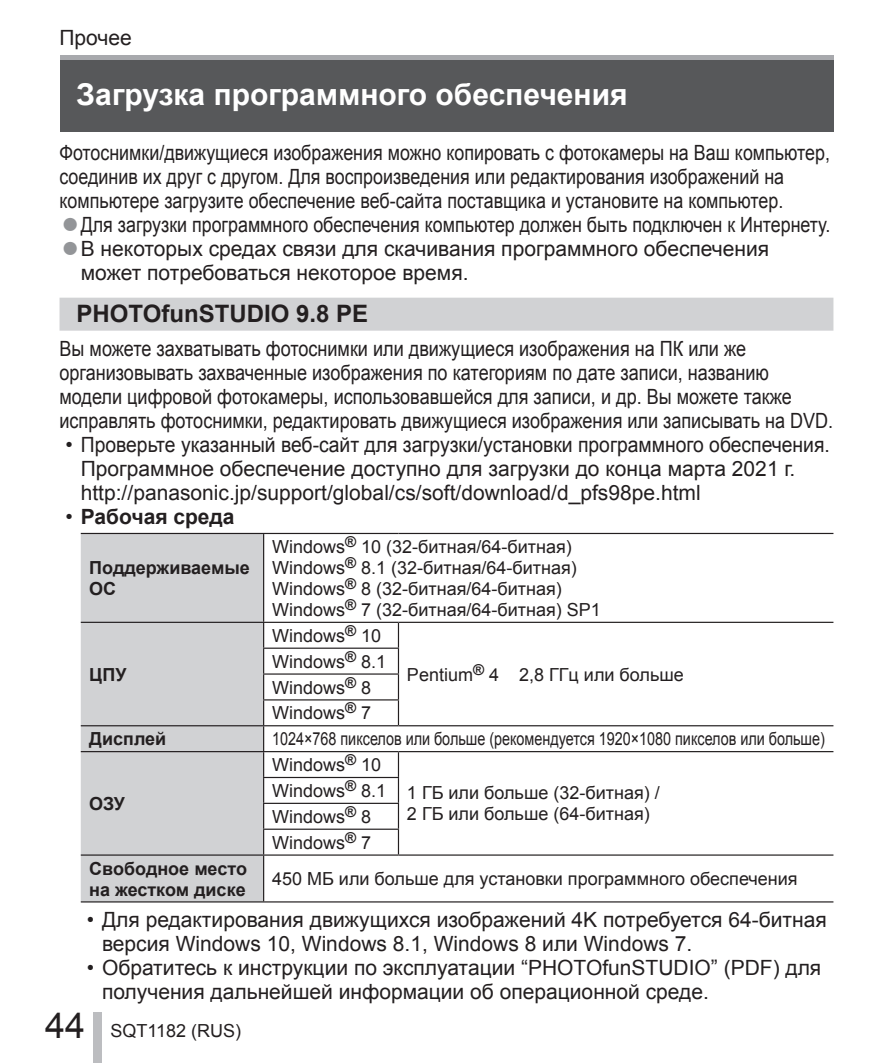
<style>
.page{position:relative;width:893px;height:1063px;background:#fff}
.page>*{position:absolute;margin:0;border:0;box-sizing:border-box;transform-origin:0 0}
.t1{font:700 30px "Arial";color:#fff}
.t2{font:700 24px "Arial";color:#231f20}
.t3{font:21px/24px "Arial";color:#231f20}
.t4{font:21px/24px "Arial";color:#231f20;scale:.85 1}
.t5{font:21px/24px "Arial";color:#231f20;scale:.86 1}
.t6{font:700 21px "Arial";color:#231f20}
.t7{font:18px/21px "Arial";color:#231f20}
.t8{font:18px "Arial";color:#231f20;scale:.8 1}
.t9{font:700 18px/21px "Arial";color:#231f20}
.s1{font-size:30.3px;color:#939598}
.s2{font-weight:400}
.s3{font-size:36px}
</style>
<div class="page">
<div style="left:60px;top:55px;width:773px;height:77px;background:#57585a"></div>
<div style="left:60px;top:55px;width:773px;height:5px;background:#a8a9ad"></div>
<div style="left:94px;top:1012px;width:8px;height:51px;background:#bcbdc0"></div>
<div style="left:60px;top:298px;width:773px;height:33px;background:#d1d2d4"></div>
<div style="left:81px;top:534px;width:182px;height:367px;background:#d1d2d4"></div>
<hr style="left:81px;top:533px;width:317px;height:1px;background:#231f20">
<hr style="left:263px;top:534px;width:1px;height:88px;background:#231f20">
<hr style="left:398px;top:533px;width:435px;height:1px;background:#231f20">
<hr style="left:81px;top:622px;width:317px;height:1px;background:#231f20">
<hr style="left:398px;top:622px;width:435px;height:1px;background:#231f20">
<hr style="left:263px;top:648px;width:136px;height:1px;background:#231f20">
<hr style="left:263px;top:673px;width:136px;height:2px;background:#231f20">
<hr style="left:263px;top:699px;width:136px;height:2px;background:#231f20">
<svg style="left:398px;top:623px;width:1px;height:102px"></svg>
<hr style="left:81px;top:725px;width:317px;height:1px;background:#231f20">
<hr style="left:398px;top:725px;width:435px;height:1px;background:#231f20">
<hr style="left:81px;top:751px;width:317px;height:1px;background:#231f20">
<hr style="left:398px;top:751px;width:435px;height:1px;background:#231f20">
<hr style="left:263px;top:777px;width:136px;height:1px;background:#231f20">
<hr style="left:263px;top:803px;width:136px;height:1px;background:#231f20">
<hr style="left:263px;top:829px;width:136px;height:1px;background:#231f20">
<svg style="left:263px;top:623px;width:1px;height:231px"></svg>
<svg style="left:398px;top:752px;width:1px;height:102px"></svg>
<hr style="left:81px;top:854px;width:317px;height:2px;background:#231f20">
<hr style="left:263px;top:856px;width:1px;height:45px;background:#231f20">
<hr style="left:398px;top:854px;width:435px;height:2px;background:#231f20">
<hr style="left:81px;top:901px;width:752px;height:2px;background:#231f20">
<p class="t3" style="left:60px;top:26px;width:74px">Прочее</p>
<h1 class="t1" style="left:77px;top:78px;width:553px">Загрузка программного обеспечения</h1>
<p class="t4" style="left:60px;top:141px;width:908px">Фотоснимки/движущиеся изображения можно копировать с фотокамеры на Ваш компьютер, соединив их друг с другом. Для воспроизведения или редактирования изображений на компьютере загрузите обеспечение веб-сайта поставщика и установите на компьютер.</p>
<p class="t4" style="left:61px;top:213px;width:906px"><span class="s1">●</span>Для загрузки программного обеспечения компьютер должен быть подключен к Интернету.</p>
<p class="t3" style="left:81px;top:237px;width:690px;text-indent:-20px"><span class="s1">●</span>В некоторых средах связи для скачивания программного обеспечения может потребоваться некоторое время.</p>
<p class="t2" style="left:77px;top:300px;width:293px">PHOTOfunSTUDIO 9.8 PE</p>
<p class="t5" style="left:60px;top:337px;width:901px">Вы можете захватывать фотоснимки или движущиеся изображения на ПК или же организовывать захваченные изображения по категориям по дате записи, названию модели цифровой фотокамеры, использовавшейся для записи, и др. Вы можете также исправлять фотоснимки, редактировать движущиеся изображения или записывать на DVD.</p>
<p class="t3" style="left:81px;top:433px;width:751px;text-indent:-15px">• Проверьте указанный веб-сайт для загрузки/установки программного обеспечения.<br>Программное обеспечение доступно для загрузки до конца марта 2021 г. http://panasonic.jp/support/global/cs/soft/download/d_pfs98pe.html</p>
<p class="t6" style="left:65px;top:505px;width:171px"><span class="s2">•</span> Рабочая среда</p>
<p class="t9" style="left:89px;top:557px;width:162px">Поддерживаемые<br>ОС</p>
<p class="t7" style="left:272px;top:536px;width:330px">Windows<sup>®</sup> 10 (32-битная/64-битная)<br>Windows<sup>®</sup> 8.1 (32-битная/64-битная)<br>Windows<sup>®</sup> 8 (32-битная/64-битная)<br>Windows<sup>®</sup> 7 (32-битная/64-битная) SP1</p>
<p class="t9" style="left:89px;top:664px;width:39px">ЦПУ</p>
<p class="t7" style="left:272px;top:625px;width:111px">Windows<sup>®</sup> 10</p>
<p class="t7" style="left:272px;top:649px;width:116px;line-height:25.8px">Windows<sup>®</sup> 8.1<br>Windows<sup>®</sup> 8<br>Windows<sup>®</sup> 7</p>
<p class="t7" style="left:407px;top:664px;width:278px">Pentium<sup>®</sup> 4 2,8 ГГц или больше</p>
<p class="t9" style="left:89px;top:729px;width:79px">Дисплей</p>
<p class="t8" style="left:272px;top:729px;width:692px">1024×768 пикселов или больше (рекомендуется 1920×1080 пикселов или больше)</p>
<p class="t9" style="left:89px;top:793px;width:37px">ОЗУ</p>
<p class="t7" style="left:272px;top:754px;width:111px">Windows<sup>®</sup> 10</p>
<p class="t7" style="left:272px;top:778px;width:116px;line-height:25.8px">Windows<sup>®</sup> 8.1<br>Windows<sup>®</sup> 8<br>Windows<sup>®</sup> 7</p>
<p class="t7" style="left:407px;top:783px;width:254px">1 ГБ или больше (32-битная) /<br>2 ГБ или больше (64-битная)</p>
<p class="t9" style="left:89px;top:858px;width:159px">Свободное место на жестком диске</p>
<p class="t7" style="left:272px;top:868px;width:527px">450 МБ или больше для установки программного обеспечения</p>
<p class="t3" style="left:102px;top:907px;width:726px;text-indent:-15px">• Для редактирования движущихся изображений 4K потребуется 64-битная версия Windows 10, Windows 8.1, Windows 8 или Windows 7.</p>
<p class="t3" style="left:102px;top:955px;width:721px;text-indent:-15px">• Обратитесь к инструкции по эксплуатации “PHOTOfunSTUDIO” (PDF) для получения дальнейшей информации об операционной среде.</p>
<p class="t7" style="left:45px;top:1021px;width:198px"><span class="s3">44</span> SQT1182 (RUS)</p>
</div>
